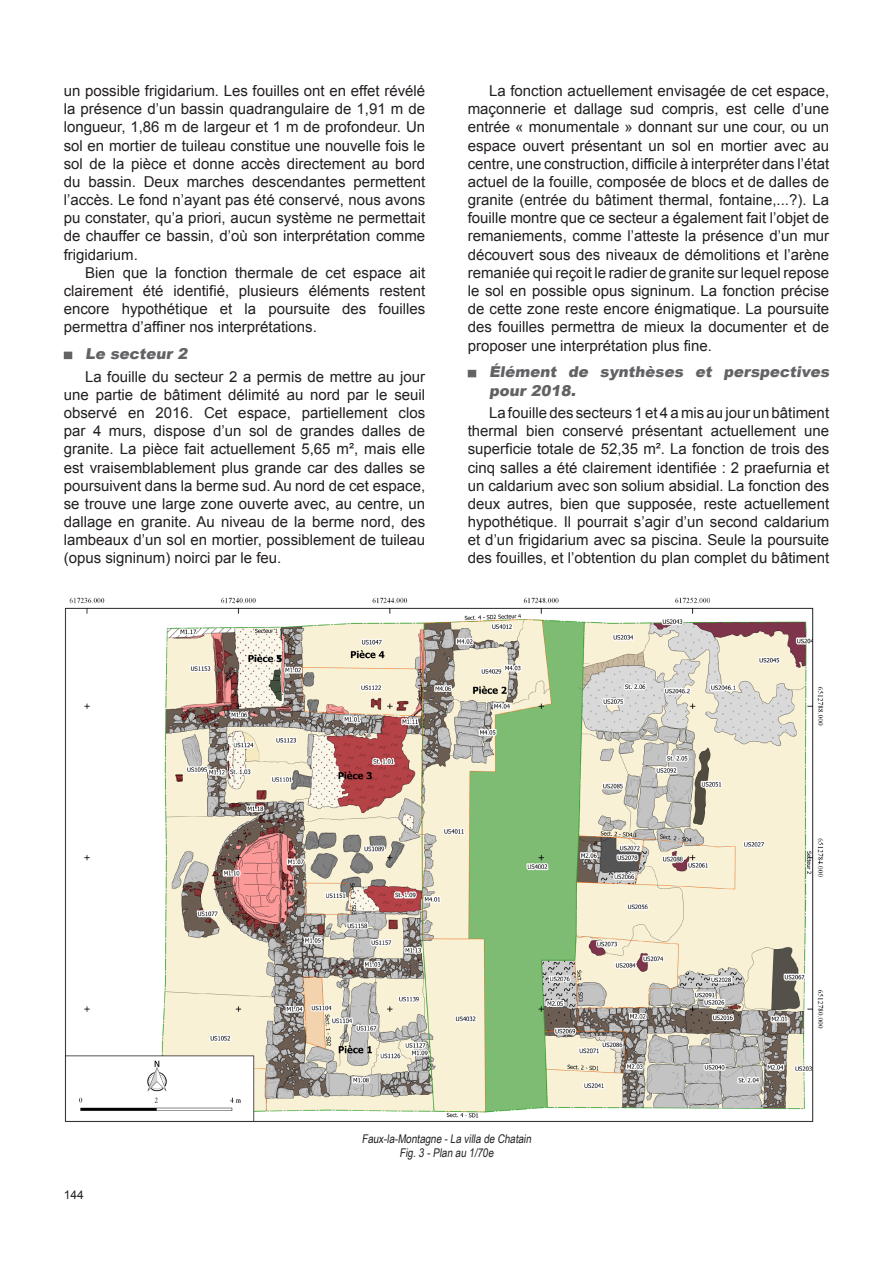
<style>
.page{position:relative;width:893px;height:1263px;background:#fff}
.page>*{position:absolute;margin:0;border:0;box-sizing:border-box;transform-origin:0 0}
.B_txt{font:15px/18.1px "Arial";color:#231f20;text-align:justify}
.B_ST2{font:900 15px/18.1px "Arial";color:#636366}
.B_légende{font:12px "Arial Narrow";color:#231f20}
.t1{font:12px "Arial";color:#231f20}
</style>
<div class="page">
<img style="left:64px;top:597px;width:760px;height:525px">
<div style="left:64px;top:352px;width:8px;height:7px;background:#636366"></div>
<div style="left:468px;top:370px;width:8px;height:7px;background:#636366"></div>
<p class="B_txt" style="left:64px;top:82px;width:363px">un possible frigidarium. Les fouilles ont en effet révélé la présence d’un bassin quadrangulaire de 1,91 m de longueur, 1,86 m de largeur et 1 m de profondeur. Un sol en mortier de tuileau constitue une nouvelle fois le sol de la pièce et donne accès directement au bord du bassin. Deux marches descendantes permettent l’accès. Le fond n’ayant pas été conservé, nous avons pu constater, qu’a priori, aucun système ne permettait de chauffer ce bassin, d’où son interprétation comme frigidarium.</p>
<p class="B_txt" style="left:64px;top:264px;width:363px;text-indent:21px">Bien que la fonction thermale de cet espace ait clairement été identifié, plusieurs éléments restent encore hypothétique et la poursuite des fouilles permettra d’affiner nos interprétations.</p>
<p class="B_ST2" style="left:85px;top:344px;width:107px">Le secteur 2</p>
<p class="B_txt" style="left:64px;top:367px;width:363px;text-indent:21px">La fouille du secteur 2 a permis de mettre au jour une partie de bâtiment délimité au nord par le seuil observé en 2016. Cet espace, partiellement clos par 4 murs, dispose d’un sol de grandes dalles de granite. La pièce fait actuellement 5,65 m², mais elle est vraisemblablement plus grande car des dalles se poursuivent dans la berme sud. Au nord de cet espace, se trouve une large zone ouverte avec, au centre, un dallage en granite. Au niveau de la berme nord, des lambeaux d’un sol en mortier, possiblement de tuileau (opus signinum) noirci par le feu.</p>
<p class="B_txt" style="left:468px;top:82px;width:363px;text-indent:21px">La fonction actuellement envisagée de cet espace, maçonnerie et dallage sud compris, est celle d’une entrée « monumentale » donnant sur une cour, ou un espace ouvert présentant un sol en mortier avec au centre, une construction, difficile à interpréter dans l’état actuel de la fouille, composée de blocs et de dalles de granite (entrée du bâtiment thermal, fontaine,...?). La fouille montre que ce secteur a également fait l’objet de remaniements, comme l’atteste la présence d’un mur découvert sous des niveaux de démolitions et l’arène remaniée qui reçoit le radier de granite sur lequel repose le sol en possible opus signinum. La fonction précise de cette zone reste encore énigmatique. La poursuite des fouilles permettra de mieux la documenter et de proposer une interprétation plus fine.</p>
<p class="B_ST2" style="left:489px;top:362px;width:345px">Élément de synthèses et perspectives pour 2018.</p>
<p class="B_txt" style="left:468px;top:404px;width:363px;text-indent:21px">La fouille des secteurs 1 et 4 a mis au jour un bâtiment thermal bien conservé présentant actuellement une superficie totale de 52,35 m². La fonction de trois des cinq salles a été clairement identifiée : 2 praefurnia et un caldarium avec son solium absidial. La fonction des deux autres, bien que supposée, reste actuellement hypothétique. Il pourrait s’agir d’un second caldarium et d’un frigidarium avec sa piscina. Seule la poursuite des fouilles, et l’obtention du plan complet du bâtiment</p>
<p class="t1" style="left:64px;top:1187px;width:22px">144</p>
<p class="B_légende" style="left:362px;top:1130px;width:173px">Faux-la-Montagne -La villa de Chatain</p>
<p class="B_légende" style="left:399px;top:1144px;width:98px">Fig.3 -Plan au 1/70e</p>
</div>
